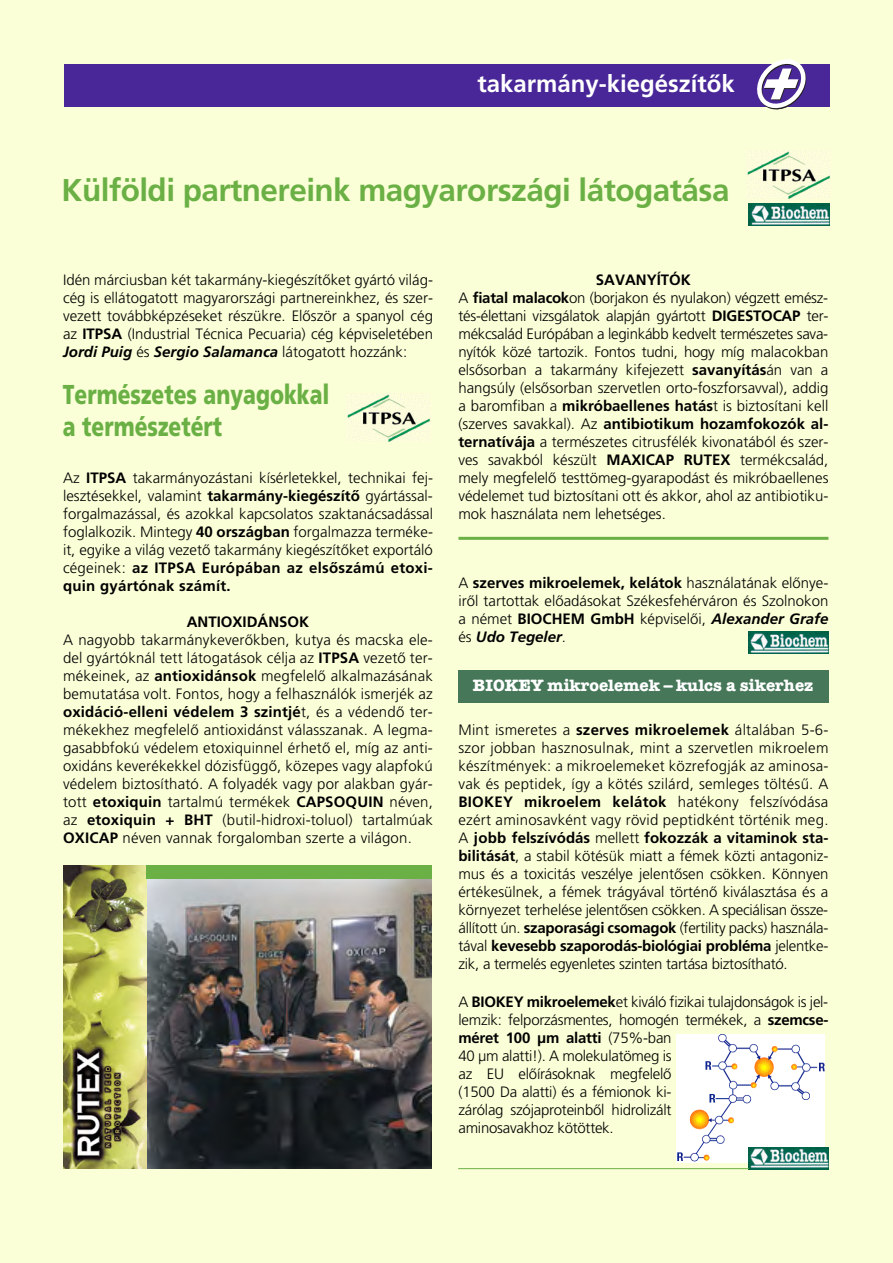
<style>
.page{position:relative;width:893px;height:1263px;background:#fbffd7}
.page>*{position:absolute;margin:0;border:0;box-sizing:border-box;transform-origin:0 0}
.t1{font:700 31.5px "H Frutiger";letter-spacing:-.015em;color:#6ab045}
.t2{font:900 27.3px/32.7px "H Frutiger";color:#6ab045;scale:.77 1}
.t3{font:700 24px "H Frutiger";color:#fff}
.t4{font:700 16.5px "H American Typewriter";color:#fff}
.t5{font:300 15px/18px "H Frutiger";color:#000;text-align:justify}
.t6{font:700 15px "H Frutiger";color:#000}
.s1{font-weight:700}
.s2{font-weight:700;font-style:italic}
</style>
<div class="page">
<img style="left:147px;top:878px;width:285px;height:290px">
<img style="left:63px;top:865px;width:84px;height:303px">
<img style="left:346px;top:394px;width:84px;height:48px">
<div style="left:458px;top:670px;width:370px;height:33px;background:#467758"></div>
<svg style="left:673px;top:1034px;width:155px;height:136px"></svg>
<img style="left:676px;top:1035px;width:148px;height:127px">
<img style="left:748px;top:1147px;width:80px;height:22px">
<hr style="left:458px;top:537px;width:370px;height:3px;background:#6ab045">
<img style="left:748px;top:632px;width:80px;height:22px">
<div style="left:146px;top:865px;width:286px;height:13px;background:#6ab045"></div>
<hr style="left:458px;top:1168px;width:291px;height:1px;background:#6ab045">
<div style="left:64px;top:64px;width:765px;height:43px;background:#492798"></div>
<svg style="left:757px;top:59px;width:50px;height:51px"></svg>
<img style="left:746px;top:151px;width:84px;height:47px">
<img style="left:749px;top:204px;width:80px;height:22px">
<h3 class="t3" style="left:477px;top:70px;width:259px">takarmány-ki gészítôk</h3>
<h3 class="t3" style="left:588px;top:70px;width:136px">új termékek</h3>
<h1 class="t1" style="left:62px;top:171px;width:669px">Külföldi partnereink magyarországi látogatása</h1>
<p class="t5" style="left:63px;top:271px;width:372px">Idén már ci us ban két ta kar mány-ki e gé szítôket gyár tó vi lág - cég is el lá to ga tott ma gyar or szá gi part ne re ink hez, és szer - ve zett to vább kép zé se ket ré szük re. Elôször a spa nyol cég az <span class="s1">ITP SA</span> (In dust ri al Téc ni ca Pe cu a ria) cég kép vi se le té ben <span class="s2">Jor di Pu ig</span> és <span class="s2">Ser gio Sa la man ca</span> lá to ga tott hoz zánk:</p>
<h2 class="t2" style="left:63px;top:378px;width:348px">Természetes anyagokkal a természetért</h2>
<p class="t5" style="left:63px;top:469px;width:372px">Az <span class="s1">ITP SA</span> ta kar má nyo zás ta ni kí sér le tek kel, tech ni kai fej - lesz té sek kel, va la mint <span class="s1">ta kar mány-ki e gé szítô</span> gyár tás sal&shy;for gal ma zás sal, és azok kal kap cso la tos szak ta ná csa dás sal fog lal ko zik. Mint egy <span class="s1">40 or szág ban</span> for gal maz za ter mé ke - it, egyi ke a vi lág ve zetô ta kar mány ki e gé szítôket ex por tá ló cé ge i nek: <span class="s1">az ITP SA Eu ró pá ban az elsôszá mú eto xi - qu in gyár tó nak szá mít.</span></p>
<p class="t6" style="left:187px;top:613px;width:124px">AN TI O XI DÁN SOK</p>
<p class="t5" style="left:63px;top:631px;width:371px">A na gyobb ta kar mány ke verôkben, ku tya és macs ka ele - del gyár tók nál tett lá to ga tá sok cél ja az <span class="s1">ITP SA</span> ve zetô ter - mé ke i nek, az <span class="s1">an ti o xi dán sok</span> meg fe lelô al kal ma zá sá nak be mu ta tá sa volt. Fon tos, hogy a fel hasz ná lók is mer jék az <span class="s1">oxi dá ció-el le ni vé de lem 3 szint jé</span>t, és a vé dendô ter - mé kek hez meg fe lelô an ti o xi dánst vá lassza nak. A leg ma - ga sabb fo kú vé de lem eto xi qu in nel ér hetô el, míg az an ti - o xi dáns ke ve ré kek kel dó zis függô, köz epes vagy alap fo kú vé de lem biz to sít ha tó. A fo lya dék vagy por alak ban gyár - tott <span class="s1">eto xi qu in</span> tar tal mú ter mé kek <span class="s1">CAP SO QU IN</span> né ven, az <span class="s1">eto xi qu in + BHT</span> (bu til-hid ro xi-to lu ol) tar tal mú ak <span class="s1">OXI CAP</span> né ven van nak for ga lom ban szer te a vi lá gon.</p>
<p class="t5" style="left:458px;top:271px;width:372px;text-align:left;text-indent:137px"><span class="s1">SA VA NYÍ TÓK<br></span>A <span class="s1">fi a tal ma la co k</span>on (bor ja kon és nyu la kon) vég zett emész - tés-élet ta ni vizs gá la tok alap ján gyár tott <span class="s1">DI GES TO CAP</span> ter - mék csa lád Eu ró pá ban a leg in kább ked velt ter mé sze tes sa va - nyí tók kö zé tar to zik. Fon tos tud ni, hogy míg ma la cok ban elsôsor ban a ta kar mány ki fe je zett <span class="s1">sa va nyí tá s</span>án van a hang súly (elsôsor ban szer vet len or to-fosz for savval), ad dig a ba rom fi ban a <span class="s1">mik ró ba el le nes ha tás</span>t is biz to sí ta ni kell (szer ves sa vakkal). Az <span class="s1">an ti bi o ti kum ho zam fo ko zók al - ter na tí vá ja</span> a ter mé sze tes cit rus fé lék ki vo na tá ból és szer - ves sa vak ból ké szült <span class="s1">MA XI CAP RU TEX</span> ter mék csa lád, mely meg fe lelô test tö meg-gya ra po dást és mik ró ba el le nes vé de le met tud biz to sí ta ni ott és ak kor, ahol az an ti bi o ti ku - mok hasz ná la ta nem le het sé ges.</p>
<p class="t5" style="left:458px;top:573px;width:371px">A <span class="s1">szer ves mik ro e le mek, ke lá tok</span> hasz ná la tá nak elônye - irôl tar tot tak elôadá so kat Szé kes fe hér vá ron és Szol no kon a né met <span class="s1">BI O CHEM GmbH</span> kép vi selôi, <span class="s2">Ale xan der Gra fe </span>és <span class="s2">Udo Te ge ler</span>.</p>
<p class="t4" style="left:473px;top:676px;width:342px">BIOKEY mikroelemek – kulcs a sikerhez</p>
<p class="t5" style="left:458px;top:721px;width:372px">Mint is me re tes a <span class="s1">szer ves mik ro e le mek</span> ál ta lá ban 5-6- szor job ban hasz no sul nak, mint a szer vet len mik ro e lem ké szít mé nyek: a mik ro e le me ket köz re fog ják az ami no sa - vak és pep ti dek, így a kö tés szi lárd, sem le ges töl tésû. A <span class="s1">BI O KEY mik ro e lem ke lá tok</span> ha té kony fel szí vó dá sa ezért ami no sav ként vagy rö vid pep tid ként tör té nik meg.<br>A <span class="s1">jobb fel szí vó dás</span> mel lett <span class="s1">fo koz zák a vi ta mi nok sta - bi li tá sát</span>, a sta bil kö té sük mi att a fé mek köz ti an ta go niz - mus és a to xi ci tás ve szé lye je lentôsen csök ken. Könnyen ér té ke sül nek, a fé mek trá gyá val tör ténô ki vá lasz tá sa és a kör nye zet ter he lé se je lentôsen csök ken. A spe ci á li san össze - ál lí tott ún. <span class="s1">sza po ra sá gi cso ma gok</span> (fer ti lity packs) hasz ná la - tá val <span class="s1">ke ve sebb sza po ro dás-bi o ló gi ai prob lé ma</span> je lent ke - zik, a ter me lés egyen le tes szin ten tar tá sa biz to sít ha tó.</p>
<p class="t5" style="left:458px;top:993px;width:371px;text-align:left">A <span class="s1">BI O KEY mik ro e le me k</span>et ki vá ló fi zi kai tu laj don sá gok is jel - lem zik: fel por zás men tes, ho mo gén ter mé kek, a <span class="s1">szem cse - mé ret 100 µm alat ti</span> (75%-ban<br>40 µm alat ti!). A mo le ku la tö meg is<br>az EU elôírá sok nak meg fe lelô<br>(1500 Da alat ti) és a fé mi o nok ki -<br>zá ró lag szó jap ro te inbôl hid ro li zált<br>ami no sa vak hoz kö töt tek.</p>
</div>
